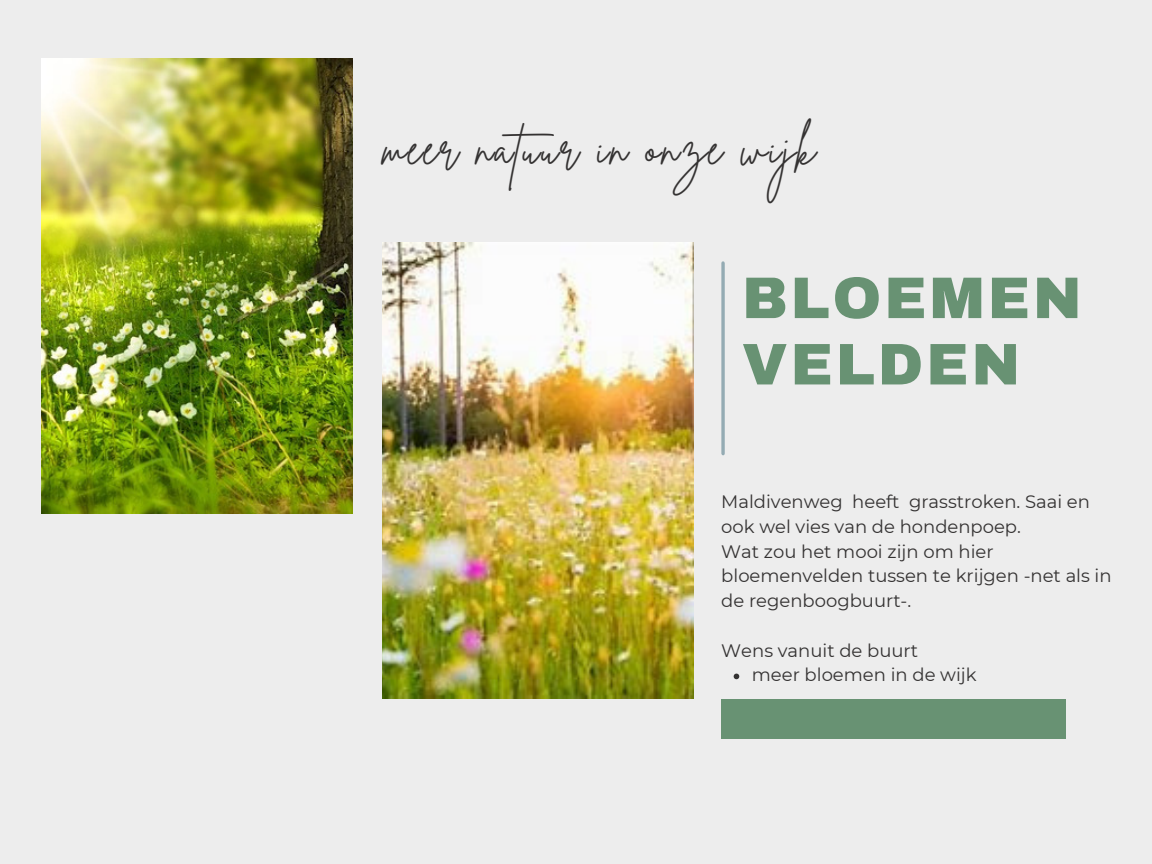
<style>
.page{position:relative;width:1152px;height:864px;background:#ededed}
.page>*{position:absolute;margin:0;border:0;box-sizing:border-box;transform-origin:0 0}
.t1{font:900 58.8px "Archivo";letter-spacing:.05em;color:#689273}
.t2{font:46.35px "Brittany Signature";letter-spacing:.045em;color:#343232}
.t3{font:18px/24.8px "Montserrat";color:#343232}
</style>
<div class="page">
<img style="left:383px;top:243px;width:310px;height:456px">
<img style="left:42px;top:58px;width:310px;height:456px">
<div style="left:721px;top:699px;width:345px;height:39px;background:#689273"></div>
<svg style="left:734px;top:674px;width:5px;height:5px"></svg>
<svg style="left:721px;top:263px;width:4px;height:191px"></svg>
<p class="t2" style="left:383px;top:118px;width:435px">meer natuur in onze wijk</p>
<p class="t1" style="left:742px;top:266px;width:341px">BLOEMEN</p>
<p class="t1" style="left:742px;top:333px;width:280px">VELDEN</p>
<p class="t3" style="left:721px;top:489px;width:370px">Maldivenweg heeft grasstroken. Saai en ook wel vies van de hondenpoep.</p>
<p class="t3" style="left:721px;top:539px;width:392px">Wat zou het mooi zijn om hier bloemenvelden tussen te krijgen -net als in de regenboogbuurt-.</p>
<p class="t3" style="left:721px;top:638px;width:198px">Wens vanuit de buurt</p>
<p class="t3" style="left:752px;top:663px;width:226px">meer bloemen in de wijk</p>
</div>
